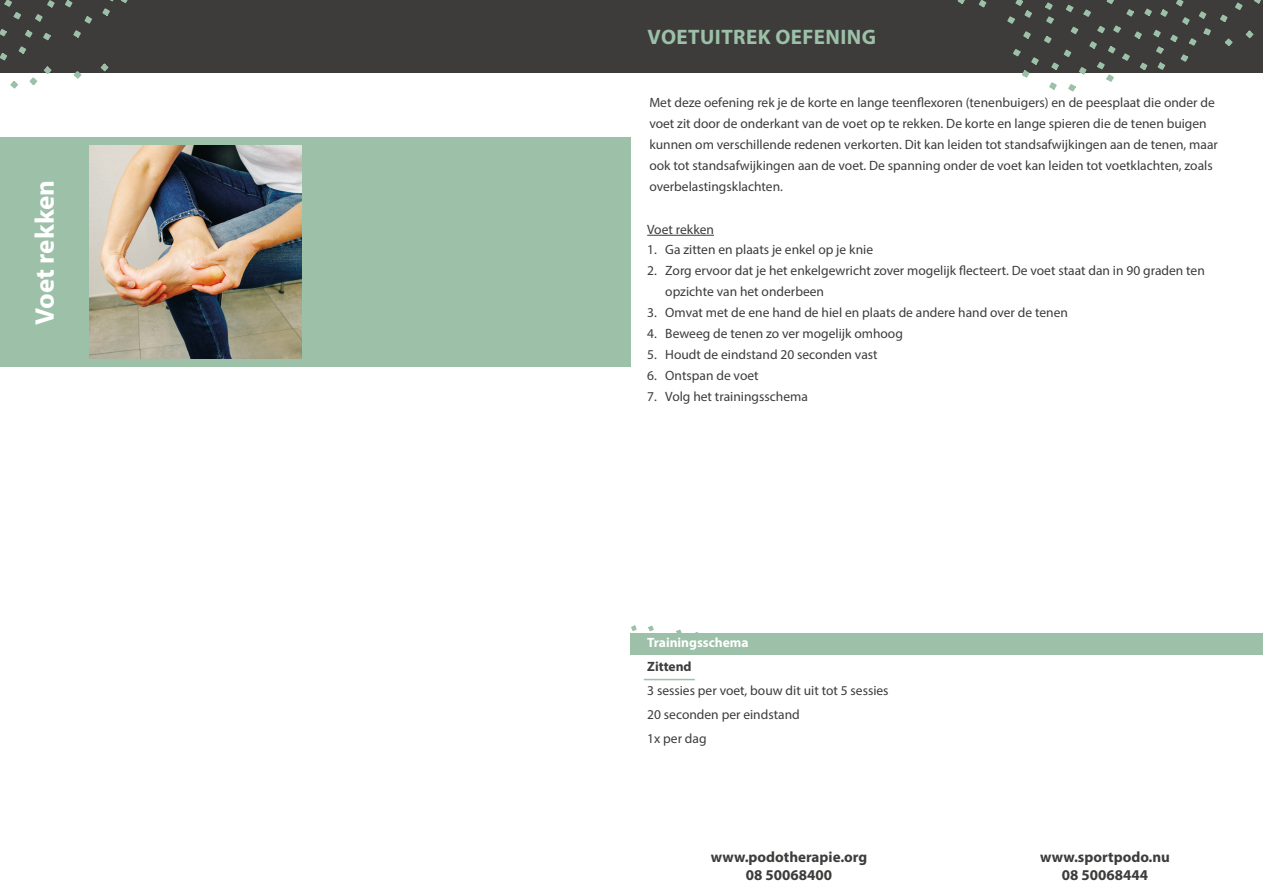
<style>
.page{position:relative;width:1263px;height:893px;background:#fff}
.page>*{position:absolute;margin:0;border:0;box-sizing:border-box;transform-origin:0 0}
.Platte_tekst{font:700 27px "Myriad Pro";color:#fff}
.Kopje{font:700 21px "Myriad Pro";letter-spacing:.02em;color:#9cc0a8}
.t1{font:700 15px "Myriad Pro";color:#3c3c3b}
.Platte_tekst-2{font:13.5px/21px "Myriad Pro";color:#3c3c3b}
.Trainingsschema{font:13.5px "Myriad Pro";color:#3c3c3b}
.t2{font:700 13.5px "Myriad Pro";color:#fff}
.t3{font:700 13.5px "Myriad Pro";color:#3c3c3b}
</style>
<div class="page">
<div style="left:0;top:137px;width:630px;height:230px;background:#9cc0a8"></div>
<div style="left:0;top:0;width:1263px;height:72px;background:#3d3c3b"></div>
<hr style="left:644px;top:679px;width:51px;height:1px;background:#9cc0a8">
<svg style="left:631px;top:625px;width:6px;height:6px"></svg>
<svg style="left:648px;top:626px;width:6px;height:5px"></svg>
<svg style="left:676px;top:629px;width:6px;height:4px"></svg>
<div style="left:630px;top:633px;width:633px;height:22px;background:#9cc0a8"></div>
<svg style="left:1235px;top:2px;width:8px;height:8px"></svg>
<svg style="left:1254px;top:0;width:7px;height:4px"></svg>
<svg style="left:1220px;top:15px;width:8px;height:7px"></svg>
<svg style="left:1199px;top:11px;width:7px;height:8px"></svg>
<svg style="left:1126px;top:9px;width:8px;height:8px"></svg>
<svg style="left:1144px;top:9px;width:8px;height:7px"></svg>
<svg style="left:1134px;top:31px;width:8px;height:8px"></svg>
<svg style="left:1113px;top:25px;width:8px;height:8px"></svg>
<svg style="left:1122px;top:53px;width:8px;height:8px"></svg>
<svg style="left:1097px;top:26px;width:8px;height:7px"></svg>
<svg style="left:1106px;top:0;width:8px;height:4px"></svg>
<svg style="left:1083px;top:9px;width:8px;height:8px"></svg>
<svg style="left:1176px;top:0;width:8px;height:7px"></svg>
<svg style="left:1153px;top:30px;width:8px;height:8px"></svg>
<svg style="left:1160px;top:9px;width:8px;height:8px"></svg>
<svg style="left:1170px;top:35px;width:8px;height:7px"></svg>
<svg style="left:1044px;top:36px;width:8px;height:7px"></svg>
<svg style="left:1108px;top:46px;width:8px;height:8px"></svg>
<svg style="left:1046px;top:16px;width:8px;height:8px"></svg>
<svg style="left:1070px;top:27px;width:9px;height:7px"></svg>
<svg style="left:1089px;top:41px;width:8px;height:8px"></svg>
<svg style="left:1051px;top:49px;width:20px;height:21px"></svg>
<svg style="left:1013px;top:49px;width:26px;height:29px"></svg>
<svg style="left:1023px;top:31px;width:8px;height:8px"></svg>
<svg style="left:1049px;top:82px;width:8px;height:8px"></svg>
<svg style="left:1097px;top:62px;width:17px;height:20px"></svg>
<svg style="left:1068px;top:84px;width:8px;height:8px"></svg>
<svg style="left:979px;top:0;width:7px;height:8px"></svg>
<svg style="left:957px;top:0;width:8px;height:4px"></svg>
<svg style="left:1189px;top:38px;width:8px;height:8px"></svg>
<svg style="left:1157px;top:62px;width:8px;height:8px"></svg>
<svg style="left:1156px;top:46px;width:8px;height:8px"></svg>
<svg style="left:1180px;top:54px;width:9px;height:8px"></svg>
<svg style="left:1140px;top:63px;width:7px;height:7px"></svg>
<svg style="left:1079px;top:67px;width:7px;height:8px"></svg>
<svg style="left:1007px;top:0;width:25px;height:24px"></svg>
<svg style="left:1066px;top:5px;width:8px;height:7px"></svg>
<svg style="left:1045px;top:2px;width:8px;height:8px"></svg>
<svg style="left:1225px;top:38px;width:8px;height:8px"></svg>
<svg style="left:1245px;top:30px;width:8px;height:8px"></svg>
<svg style="left:1182px;top:17px;width:8px;height:8px"></svg>
<svg style="left:1203px;top:28px;width:8px;height:7px"></svg>
<svg style="left:121px;top:0;width:7px;height:3px"></svg>
<svg style="left:0;top:0;width:115px;height:89px"></svg>
<img style="left:89px;top:145px;width:213px;height:213px">
<hr style="left:647px;top:235px;width:67px;height:1px;background:#3c3c3b">
<p class="Platte_tekst" style="left:27px;top:325px;width:146px;rotate:-90deg">Voet rekken</p>
<p class="Kopje" style="left:647px;top:23px;width:230px">VOETUITREK OEFENING</p>
<p class="Platte_tekst-2" style="left:649px;top:92px;width:570px">Met deze oefening rek je de korte en lange teenflexoren (tenenbuigers) en de peesplaat die onder de voet zit door de onderkant van de voet op te rekken. De korte en lange spieren die de tenen buigen kunnen om verschillende redenen verkorten. Dit kan leiden tot standsafwijkingen aan de tenen, maar ook tot standsafwijkingen aan de voet. De spanning onder de voet kan leiden tot voetklachten, zoals overbelastingsklachten.</p>
<p class="Platte_tekst-2" style="left:647px;top:219px;width:68px">Voet rekken</p>
<p class="Platte_tekst-2" style="left:647px;top:239px;width:11px">1.</p>
<p class="Platte_tekst-2" style="left:647px;top:260px;width:11px">2.</p>
<p class="Platte_tekst-2" style="left:647px;top:302px;width:11px">3.</p>
<p class="Platte_tekst-2" style="left:647px;top:323px;width:11px">4.</p>
<p class="Platte_tekst-2" style="left:647px;top:344px;width:11px">5.</p>
<p class="Platte_tekst-2" style="left:647px;top:365px;width:11px">6.</p>
<p class="Platte_tekst-2" style="left:647px;top:386px;width:11px">7.</p>
<p class="Platte_tekst-2" style="left:665px;top:239px;width:209px">Ga zitten en plaats je enkel op je knie</p>
<p class="Platte_tekst-2" style="left:665px;top:260px;width:541px">Zorg ervoor dat je het enkelgewricht zover mogelijk flecteert. De voet staat dan in 90 graden ten opzichte van het onderbeen</p>
<p class="Platte_tekst-2" style="left:665px;top:302px;width:404px">Omvat met de ene hand de hiel en plaats de andere hand over de tenen</p>
<p class="Platte_tekst-2" style="left:665px;top:323px;width:239px">Beweeg de tenen zo ver mogelijk omhoog</p>
<p class="Platte_tekst-2" style="left:665px;top:344px;width:214px">Houdt de eindstand 20 seconden vast</p>
<p class="Platte_tekst-2" style="left:665px;top:365px;width:95px">Ontspan de voet</p>
<p class="Platte_tekst-2" style="left:665px;top:386px;width:144px">Volg het trainingsschema</p>
<p class="t2" style="left:647px;top:634px;width:103px">Trainingsschema</p>
<p class="t3" style="left:647px;top:658px;width:46px">Zittend</p>
<p class="Trainingsschema" style="left:647px;top:682px;width:243px">3 sessies per voet, bouw dit uit tot 5 sessies</p>
<p class="Trainingsschema" style="left:647px;top:706px;width:154px">20 seconden per eindstand</p>
<p class="Trainingsschema" style="left:647px;top:730px;width:61px">1x per dag</p>
<p class="t1" style="left:711px;top:847px;width:158px">www.podotherapie.org</p>
<p class="t1" style="left:746px;top:865px;width:88px">08 50068400</p>
<p class="t1" style="left:1040px;top:847px;width:131px">www.sportpodo.nu</p>
<p class="t1" style="left:1062px;top:865px;width:88px">08 50068444</p>
</div>
